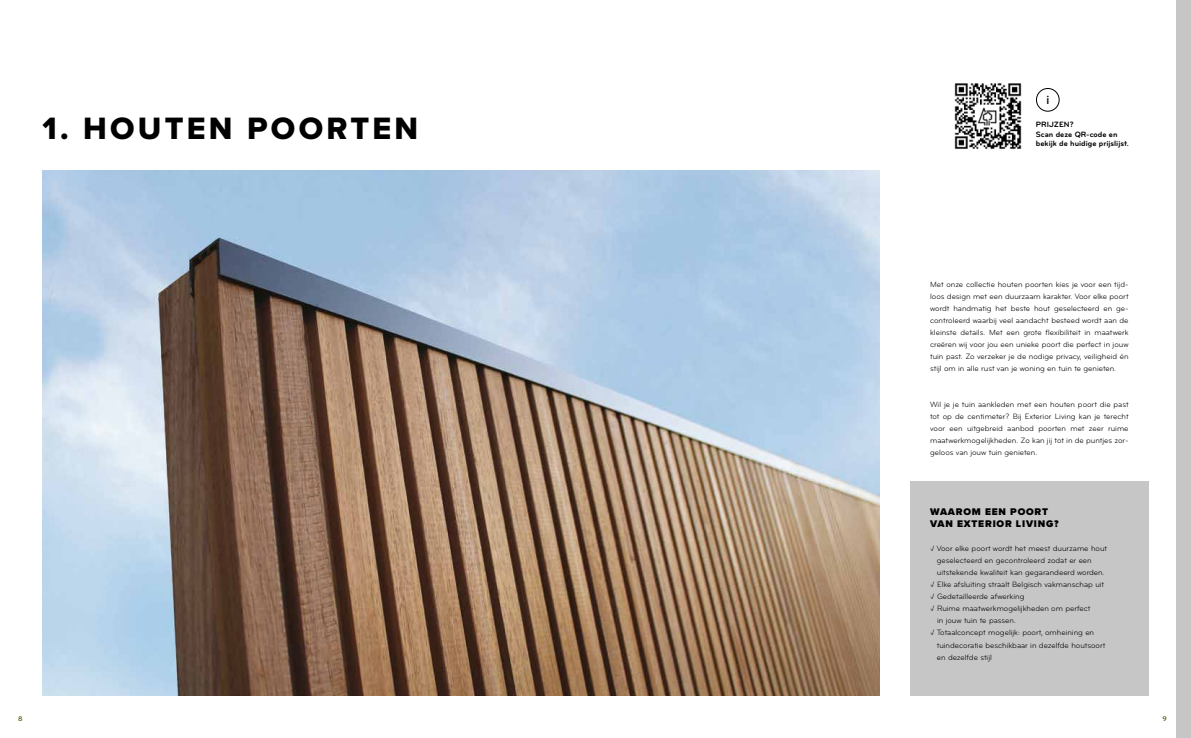
<style>
.page{position:relative;width:1191px;height:738px;background:#fff}
.page>*{position:absolute;margin:0;border:0;box-sizing:border-box;transform-origin:0 0}
.t1{font:32px "Proxima Nova Extrabld";letter-spacing:.1em;color:#000}
.t2{font:600 12px "Proxima Nova";color:#000}
.t3{font:900 10px/12px "Proxima Nova";letter-spacing:.08em;color:#000}
.t4{font:8px/12px "Bryant Pro";color:#000;text-align:justify}
.t5{font:700 8px/9.6px "Bryant Pro";color:#000}
.t6{font:700 7px "Bryant Pro";color:#58691f}
</style>
<div class="page">
<img style="left:43px;top:170px;width:836px;height:524px">
<div style="left:1176px;top:0;width:15px;height:737px;background:#c6c6c6"></div>
<div style="left:910px;top:480px;width:238px;height:214px;background:#c6c6c6"></div>
<img style="left:954px;top:83px;width:68px;height:66px">
<div style="left:1036px;top:88px;width:23px;height:24px;border:1px solid #000;border-radius:50%"></div>
<h1 class="t1" style="left:43px;top:104px;width:377px">1. HOUTEN POORTEN</h1>
<h2 class="t2" style="left:1046px;top:91px;width:4px">i</h2>
<p class="t5" style="left:1036px;top:120px;width:94px">PRIJZEN?<br>Scan deze QR-code en bekijk de huidige prijslijst.</p>
<p class="t4" style="left:930px;top:278px;width:200px">Met onze collectie houten poorten kies je voor een tijd&shy;loos design met een duurzaam karakter. Voor elke poort wordt handmatig het beste hout geselecteerd en ge&shy;controleerd waarbij veel aandacht besteed wordt aan de kleinste details. Met een grote flexibiliteit in maatwerk creëren wij voor jou een unieke poort die perfect in jouw tuin past. Zo verzeker je de nodige privacy, veiligheid én stijl om in alle rust van je woning en tuin te genieten.</p>
<p class="t4" style="left:930px;top:398px;width:200px">Wil je je tuin aankleden met een houten poort die past tot op de centimeter? Bij Exterior Living kan je terecht voor een uitgebreid aanbod poorten met zeer ruime maatwerkmogelijkheden. Zo kan jij tot in de puntjes zor&shy;geloos van jouw tuin genieten.</p>
<p class="t3" style="left:930px;top:505px;width:130px">WAAROM EEN POORT<br>VAN EXTERIOR LIVING?</p>
<p class="t4" style="left:930px;top:542px;width:178px">√ Voor elke poort wordt het meest duurzame hout</p>
<p class="t4" style="left:936px;top:554px;width:156px">geselecteerd en gecontroleerd zodat er een</p>
<p class="t4" style="left:936px;top:566px;width:169px">uitstekende kwaliteit kan gegarandeerd worden.</p>
<p class="t4" style="left:930px;top:578px;width:176px">√ Elke afsluiting straalt Belgisch vakmanschap uit</p>
<p class="t4" style="left:930px;top:590px;width:96px">√ Gedetailleerde afwerking</p>
<p class="t4" style="left:930px;top:602px;width:162px">√ Ruime maatwerkmogelijkheden om perfect</p>
<p class="t4" style="left:937px;top:614px;width:80px">in jouw tuin te passen.</p>
<p class="t4" style="left:930px;top:626px;width:166px">√ Totaalconcept mogelijk: poort, omheining en</p>
<p class="t4" style="left:936px;top:638px;width:170px">tuindecoratie beschikbaar in dezelfde houtsoort</p>
<p class="t4" style="left:936px;top:650px;width:57px">en dezelfde stijl</p>
<p class="t6" style="left:18px;top:713px;width:6px">8</p>
<p class="t6" style="left:1162px;top:713px;width:6px">9</p>
</div>
